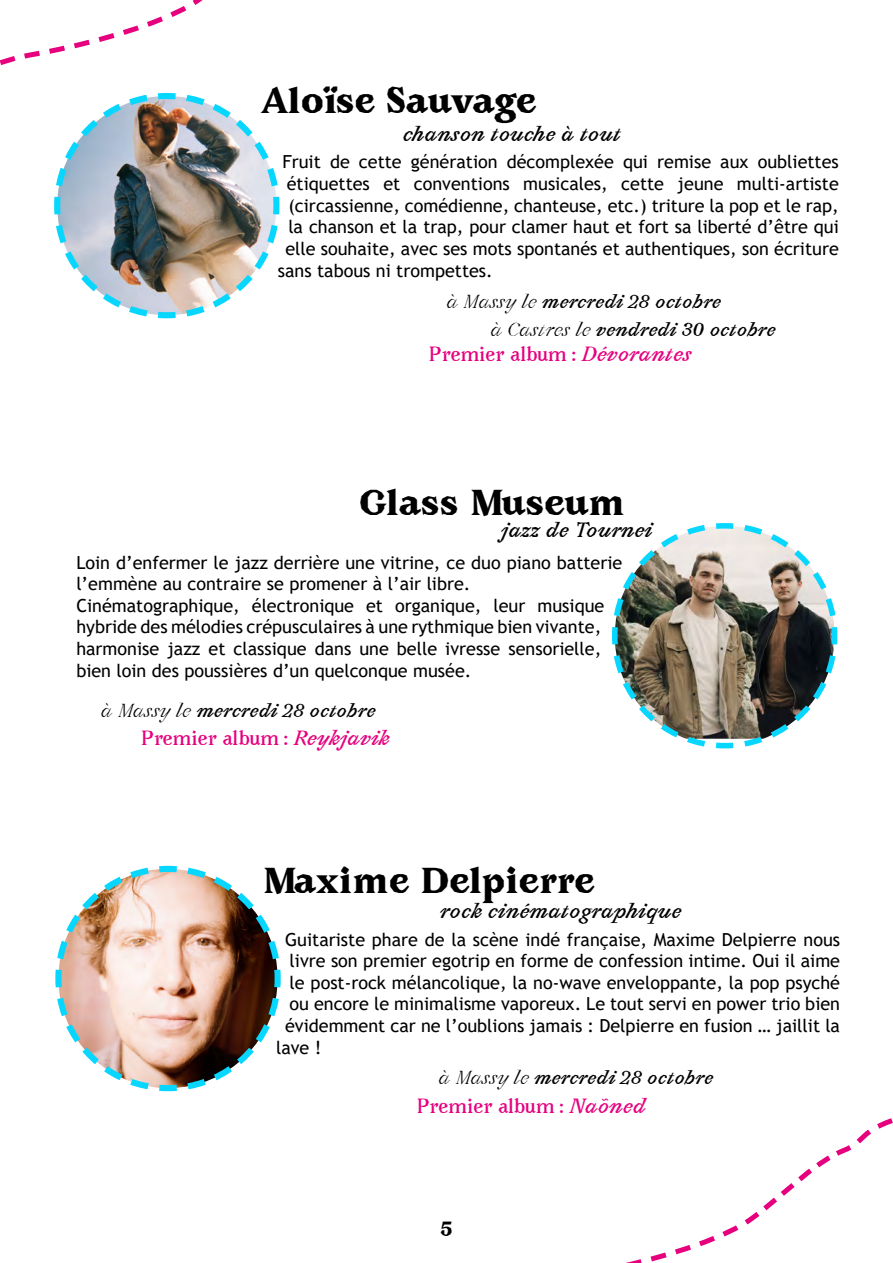
<style>
.page{position:relative;width:893px;height:1263px;background:#fff}
.page>*{position:absolute;margin:0;border:0;box-sizing:border-box;transform-origin:0 0}
.t1{font:900 31.5px "Avara";color:#000}
.t2{font:18px/21.6px "Trebuchet MS";color:#000}
.t3{font:700 18px "Avara";color:#e6007e}
.t4{font:italic 700 18px "Avara";color:#000}
.t5{font:900 18px "Avara";color:#000}
.t6{font:italic 700 16.5px/27.6px "Avara";color:#000}
.s1{font-weight:300}
.s2{font-style:italic}
</style>
<div class="page">
<img style="left:54px;top:198px;width:226px;height:121px">
<img style="left:612px;top:523px;width:226px;height:226px">
<svg style="left:55px;top:865px;width:226px;height:227px"></svg>
<svg style="left:626px;top:1118px;width:267px;height:145px"></svg>
<svg style="left:0;top:0;width:280px;height:198px"></svg>
<h1 class="t1" style="left:261px;top:78px;width:277px">Aloïse Sauvage</h1>
<p class="t4" style="left:403px;top:121px;width:220px">chanson touche à tout</p>
<p class="t2" style="left:282px;top:151px;width:558px">Fruit de cette génération décomplexée qui remise aux oubliettes</p>
<p class="t2" style="left:287px;top:173px;width:553px">étiquettes et conventions musicales, cette jeune multi-artiste</p>
<p class="t2" style="left:288px;top:194px;width:552px">(circassienne, comédienne, chanteuse, etc.) triture la pop et le rap,</p>
<p class="t2" style="left:288px;top:216px;width:552px">la chanson et la trap, pour clamer haut et fort sa liberté d’être qui</p>
<p class="t2" style="left:285px;top:238px;width:555px">elle souhaite, avec ses mots spontanés et authentiques, son écriture</p>
<p class="t2" style="left:278px;top:259px;width:216px">sans tabous ni trompettes.</p>
<p class="t6" style="left:491px;top:289px;width:287px;text-indent:-44px"><span class="s1">à Massy le</span> mercredi 28 octobre<br><span class="s1">à Castres le</span> vendredi 30 octobre</p>
<p class="t3" style="left:429px;top:341px;width:264px">Premier album : <span class="s2">Dévorantes</span></p>
<h1 class="t1" style="left:359px;top:480px;width:267px">Glass Museum</h1>
<p class="t4" style="left:501px;top:517px;width:153px">jazz de Tournei</p>
<p class="t2" style="left:76px;top:551px;width:547px">Loin d’enfermer le jazz derrière une vitrine, ce duo piano batterie l’emmène au contraire se promener à l’air libre.<br>Cinématographique, électronique et organique, leur musique hybride des mélodies crépusculaires à une rythmique bien vivante, harmonise jazz et classique dans une belle ivresse sensorielle, bien loin des poussières d’un quelconque musée.</p>
<p class="t6" style="left:101px;top:697px;width:276px"><span class="s1">à Massy le</span> mercredi 28 octobre</p>
<p class="t3" style="left:141px;top:725px;width:250px">Premier album : <span class="s2">Reykjavik</span></p>
<h1 class="t1" style="left:263px;top:858px;width:333px">Maxime Delpierre</h1>
<p class="t4" style="left:440px;top:899px;width:243px">rock cinématographique</p>
<p class="t2" style="left:285px;top:928px;width:556px">Guitariste phare de la scène indé française, Maxime Delpierre nous</p>
<p class="t2" style="left:290px;top:950px;width:552px">livre son premier egotrip en forme de confession intime. Oui il aime</p>
<p class="t2" style="left:290px;top:971px;width:552px">le post-rock mélancolique, la no-wave enveloppante, la pop psyché</p>
<p class="t2" style="left:290px;top:993px;width:552px">ou encore le minimalisme vaporeux. Le tout servi en power trio bien</p>
<p class="t2" style="left:285px;top:1015px;width:556px">évidemment car ne l’oublions jamais : Delpierre en fusion … jaillit la</p>
<p class="t2" style="left:276px;top:1036px;width:47px">lave !</p>
<p class="t6" style="left:439px;top:1065px;width:276px"><span class="s1">à Massy le</span> mercredi 28 octobre</p>
<p class="t3" style="left:417px;top:1093px;width:231px">Premier album : <span class="s2">Naõned</span></p>
<p class="t5" style="left:440px;top:1216px;width:14px">5</p>
</div>
